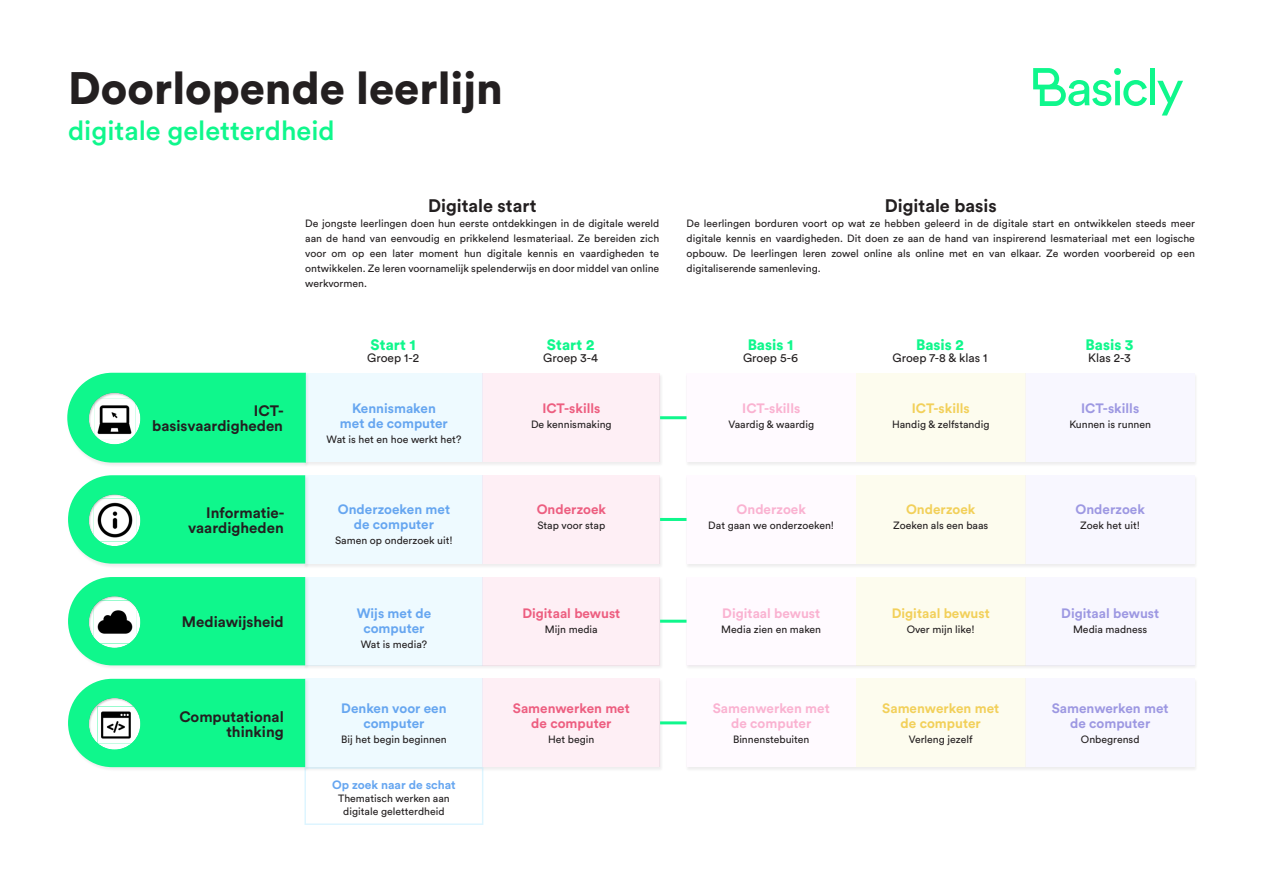
<style>
.page{position:relative;width:1263px;height:893px;background:#fff}
.page>*{position:absolute;margin:0;border:0;box-sizing:border-box;transform-origin:0 0}
.t1{font:900 45px "Circular Std";color:#231f20}
.t2{font:500 27px "Circular Std";color:#0ff78c}
.t3{font:700 18px "Circular Std";color:#231f20}
.Wit_onderdelen{font:700 15px "Circular Std";color:#231f20}
.t4{font:900 15px "Circular Std";color:#0ff78c}
.t5{font:700 13.5px/15px "Circular Std";color:#66a6f0;text-align:center}
.t6{font:700 13.5px "Circular Std";color:#ed5e80}
.t7{font:700 13.5px "Circular Std";color:#fab2d1}
.t8{font:700 13.5px "Circular Std";color:#f2d05a}
.t9{font:700 13.5px "Circular Std";color:#9d98e2}
.t10{font:12px "Circular Std";color:#231f20}
.t11{font:700 12px "Circular Std";color:#66a6f0}
.t12{font:10.5px/15px "Circular Std";color:#231f20;text-align:justify}
</style>
<div class="page">
<div style="left:303px;top:373px;width:360px;height:94px;background:#f5f5f5"></div>
<div style="left:303px;top:475px;width:360px;height:93px;background:#f1f0f1"></div>
<div style="left:303px;top:576px;width:360px;height:94px;background:#231f20;opacity:.08"></div>
<div style="left:303px;top:678px;width:360px;height:94px;background:#f5f5f5"></div>
<div style="left:686px;top:373px;width:512px;height:94px;background:#f5f5f5"></div>
<div style="left:686px;top:475px;width:512px;height:93px;background:#f1f0f1"></div>
<div style="left:686px;top:576px;width:512px;height:94px;background:#231f20;opacity:.08"></div>
<div style="left:686px;top:678px;width:512px;height:94px;background:#f5f5f5"></div>
<div style="left:1150px;top:68px;width:5px;height:37px;background:#0ff78c"></div>
<svg style="left:1157px;top:81px;width:26px;height:35px"></svg>
<svg style="left:1033px;top:68px;width:114px;height:38px"></svg>
<div style="left:66px;top:372px;width:244px;height:95px;background:#231f20;opacity:.08"></div>
<div style="left:67px;top:577px;width:242px;height:93px;background:#231f20;opacity:.08"></div>
<div style="left:67px;top:475px;width:242px;height:93px;background:#231f20;opacity:.08"></div>
<div style="left:67px;top:678px;width:242px;height:94px;background:#231f20;opacity:.08"></div>
<div style="left:305px;top:373px;width:178px;height:89px;background:#eefaff"></div>
<div style="left:686px;top:373px;width:170px;height:89px;background:#fffaff"></div>
<div style="left:483px;top:373px;width:177px;height:89px;background:#feeff5"></div>
<div style="left:856px;top:373px;width:169px;height:89px;background:#fdfcee"></div>
<div style="left:1025px;top:373px;width:170px;height:89px;background:#f8f7ff"></div>
<div style="left:305px;top:475px;width:178px;height:89px;background:#eefaff"></div>
<div style="left:686px;top:475px;width:170px;height:89px;background:#fffaff"></div>
<div style="left:483px;top:475px;width:177px;height:89px;background:#feeff5"></div>
<div style="left:856px;top:475px;width:169px;height:89px;background:#fdfcee"></div>
<div style="left:1025px;top:475px;width:170px;height:89px;background:#f8f7ff"></div>
<div style="left:305px;top:577px;width:178px;height:88px;background:#eefaff"></div>
<div style="left:686px;top:577px;width:170px;height:88px;background:#fffaff"></div>
<div style="left:483px;top:577px;width:177px;height:88px;background:#feeff5"></div>
<div style="left:856px;top:577px;width:169px;height:88px;background:#fdfcee"></div>
<div style="left:1025px;top:577px;width:170px;height:88px;background:#f8f7ff"></div>
<div style="left:305px;top:679px;width:178px;height:88px;background:#eefaff"></div>
<div style="left:686px;top:679px;width:170px;height:88px;background:#fffaff"></div>
<div style="left:483px;top:679px;width:177px;height:88px;background:#feeff5"></div>
<div style="left:856px;top:679px;width:169px;height:88px;background:#fdfcee"></div>
<div style="left:1025px;top:679px;width:170px;height:88px;background:#f8f7ff"></div>
<hr style="left:660px;top:416px;width:26px;height:3px;background:#0ff78c">
<hr style="left:660px;top:518px;width:26px;height:3px;background:#0ff78c">
<hr style="left:660px;top:620px;width:26px;height:3px;background:#0ff78c">
<hr style="left:660px;top:721px;width:26px;height:3px;background:#0ff78c">
<div style="left:304px;top:767px;width:179px;height:58px;border:2px solid #aae7ff"></div>
<svg style="left:67px;top:372px;width:240px;height:91px;background:#1ef793"></svg>
<div style="left:88px;top:392px;width:55px;height:54px;background:#231f20;opacity:.3"></div>
<div style="left:68px;top:577px;width:237px;height:88px;background:#0ff78c"></div>
<div style="left:88px;top:595px;width:55px;height:54px;background:#231f20;opacity:.3"></div>
<svg style="left:68px;top:475px;width:237px;height:89px;background:#1bf792"></svg>
<div style="left:88px;top:494px;width:55px;height:54px;background:#231f20;opacity:.3"></div>
<div style="left:68px;top:679px;width:237px;height:88px;background:#0ff78c"></div>
<div style="left:88px;top:697px;width:55px;height:54px;background:#231f20;opacity:.3"></div>
<h1 class="t1" style="left:68px;top:59px;width:436px">Doorlopende leerlijn</h1>
<h2 class="t2" style="left:68px;top:114px;width:268px">digitale geletterdheid</h2>
<p class="t3" style="left:428px;top:194px;width:110px">Digitale start</p>
<p class="t12" style="left:305px;top:215px;width:356px">De jongste leerlingen doen hun eerste ontdekkingen in de digitale wereld aan de hand van eenvoudig en prikkelend lesmateriaal. Ze bereiden zich voor om op een later moment hun digitale kennis en vaardigheden te ontwikkelen. Ze leren voornamelijk spelenderwijs en door middel van online werkvormen.</p>
<p class="t3" style="left:885px;top:194px;width:113px">Digitale basis</p>
<p class="t12" style="left:686px;top:215px;width:510px">De leerlingen borduren voort op wat ze hebben geleerd in de digitale start en ontwikkelen steeds meer digitale kennis en vaardigheden. Dit doen ze aan de hand van inspirerend lesmateriaal met een logische opbouw. De leerlingen leren zowel online als online met en van elkaar. Ze worden voorbereid op een digitaliserende samenleving.</p>
<p class="t4" style="left:370px;top:335px;width:47px">Start 1</p>
<p class="t10" style="left:367px;top:350px;width:53px">Groep 1-2</p>
<p class="t4" style="left:547px;top:335px;width:49px">Start 2</p>
<p class="t10" style="left:543px;top:350px;width:56px">Groep 3-4</p>
<p class="t4" style="left:748px;top:335px;width:47px">Basis 1</p>
<p class="t10" style="left:743px;top:350px;width:56px">Groep 5-6</p>
<p class="t4" style="left:916px;top:335px;width:49px">Basis 2</p>
<p class="t10" style="left:892px;top:350px;width:96px">Groep 7-8 &amp; klas 1</p>
<p class="t4" style="left:1086px;top:335px;width:49px">Basis 3</p>
<p class="t10" style="left:1088px;top:350px;width:44px">Klas 2-3</p>
<p class="Wit_onderdelen" style="left:254px;top:401px;width:31px">ICT-</p>
<p class="Wit_onderdelen" style="left:152px;top:416px;width:132px">basisvaardigheden</p>
<p class="t5" style="left:352px;top:400px;width:85px">Kennismaken</p>
<p class="t5" style="left:340px;top:415px;width:109px">met de computer</p>
<p class="t12" style="left:326px;top:431px;width:136px">Wat is het en hoe werkt het?</p>
<p class="t6" style="left:542px;top:399px;width:60px">ICT-skills</p>
<p class="t12" style="left:531px;top:416px;width:82px">De kennismaking</p>
<p class="t7" style="left:742px;top:399px;width:60px">ICT-skills</p>
<p class="t12" style="left:728px;top:416px;width:87px">Vaardig &amp; waardig</p>
<p class="t8" style="left:912px;top:399px;width:60px">ICT-skills</p>
<p class="t12" style="left:892px;top:416px;width:99px">Handig &amp; zelfstandig</p>
<p class="t9" style="left:1081px;top:399px;width:60px">ICT-skills</p>
<p class="t12" style="left:1069px;top:416px;width:83px">Kunnen is runnen</p>
<p class="Wit_onderdelen" style="left:206px;top:503px;width:80px">Informatie-</p>
<p class="Wit_onderdelen" style="left:188px;top:518px;width:97px">vaardigheden</p>
<p class="t5" style="left:338px;top:502px;width:114px">Onderzoeken met</p>
<p class="t5" style="left:354px;top:517px;width:82px">de computer</p>
<p class="t12" style="left:335px;top:533px;width:119px">Samen op onderzoek uit!</p>
<p class="t6" style="left:537px;top:501px;width:71px">Onderzoek</p>
<p class="t12" style="left:537px;top:518px;width:69px">Stap voor stap</p>
<p class="t7" style="left:736px;top:501px;width:71px">Onderzoek</p>
<p class="t12" style="left:708px;top:518px;width:127px">Dat gaan we onderzoeken!</p>
<p class="t8" style="left:906px;top:501px;width:71px">Onderzoek</p>
<p class="t12" style="left:893px;top:518px;width:97px">Zoeken als een baas</p>
<p class="t9" style="left:1075px;top:501px;width:71px">Onderzoek</p>
<p class="t12" style="left:1080px;top:518px;width:61px">Zoek het uit!</p>
<p class="Wit_onderdelen" style="left:182px;top:612px;width:103px">Mediawijsheid</p>
<p class="t5" style="left:357px;top:605px;width:76px">Wijs met de</p>
<p class="t5" style="left:363px;top:620px;width:63px">computer</p>
<p class="t12" style="left:361px;top:637px;width:68px">Wat is media?</p>
<p class="t6" style="left:522px;top:604px;width:99px">Digitaal bewust</p>
<p class="t12" style="left:545px;top:622px;width:54px">Mijn media</p>
<p class="t7" style="left:722px;top:604px;width:99px">Digitaal bewust</p>
<p class="t12" style="left:721px;top:622px;width:101px">Media zien en maken</p>
<p class="t8" style="left:892px;top:604px;width:99px">Digitaal bewust</p>
<p class="t12" style="left:907px;top:622px;width:70px">Over mijn like!</p>
<p class="t9" style="left:1061px;top:604px;width:99px">Digitaal bewust</p>
<p class="t12" style="left:1073px;top:622px;width:76px">Media madness</p>
<p class="Wit_onderdelen" style="left:179px;top:707px;width:106px">Computational</p>
<p class="Wit_onderdelen" style="left:227px;top:722px;width:59px">thinking</p>
<p class="t5" style="left:341px;top:701px;width:107px">Denken voor een computer</p>
<p class="t12" style="left:341px;top:732px;width:107px">Bij het begin beginnen</p>
<p class="t11" style="left:332px;top:777px;width:125px">Op zoek naar de schat</p>
<p class="t12" style="left:338px;top:791px;width:113px">Thematisch werken aan</p>
<p class="t12" style="left:343px;top:803px;width:103px">digitale geletterdheid</p>
<p class="t6" style="left:513px;top:700px;width:118px">Samenwerken met</p>
<p class="t6" style="left:531px;top:715px;width:82px">de computer</p>
<p class="t12" style="left:548px;top:732px;width:48px">Het begin</p>
<p class="t7" style="left:713px;top:700px;width:118px">Samenwerken met</p>
<p class="t7" style="left:731px;top:715px;width:82px">de computer</p>
<p class="t12" style="left:733px;top:732px;width:78px">Binnenstebuiten</p>
<p class="t8" style="left:882px;top:700px;width:118px">Samenwerken met</p>
<p class="t8" style="left:901px;top:715px;width:82px">de computer</p>
<p class="t12" style="left:909px;top:732px;width:66px">Verleng jezelf</p>
<p class="t9" style="left:1052px;top:700px;width:118px">Samenwerken met</p>
<p class="t9" style="left:1070px;top:715px;width:82px">de computer</p>
<p class="t12" style="left:1081px;top:732px;width:60px">Onbegrensd</p>
</div>
